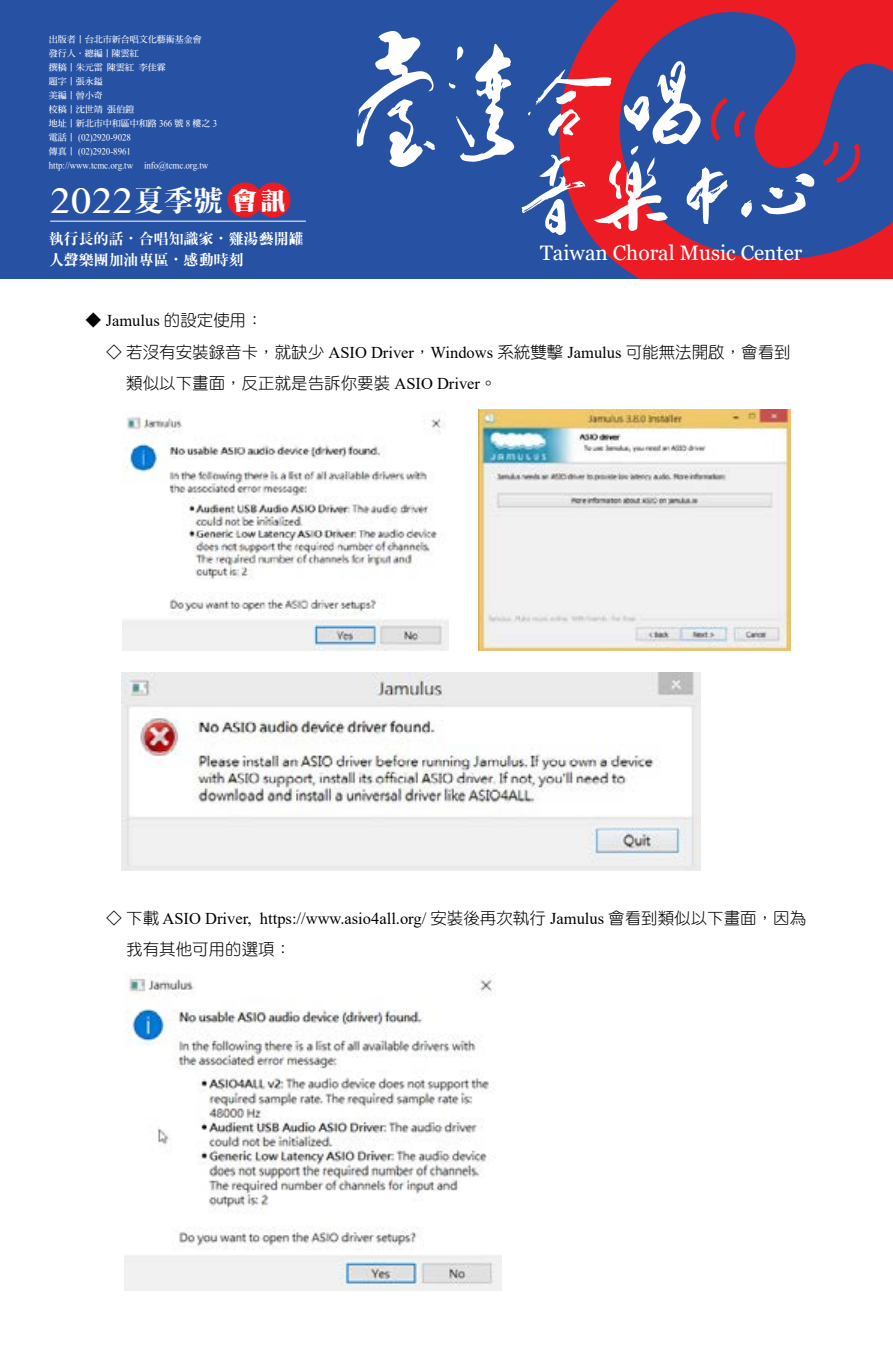
<style>
.page{position:relative;width:893px;height:1361px;background:#fff}
.page>*{position:absolute;margin:0;border:0;box-sizing:border-box;transform-origin:0 0}
.t1{font:36px "Gurmukhi MN";color:#fff}
.t2{font:24.75px "DF Ming W14 WINP BF";color:#fff}
.t3{font:20.85px "Georgia";color:#fff}
.t4{font:16.5px "DF Yuan Std W3";color:#000}
.t5{font:16.5px "Times New Roman";color:#000}
.t6{font:15px/20.7px "DF Ming XB WIN BF";color:#fff}
.t7{font:9px/14px "DF Ming Bd HKP BF";color:#fff}
.s1{font-family:"DF Ming XB WIN BF";font-size:30px}
.s2{font-family:"Times New Roman"}
.s3{font-family:"DF Yuan Std W3"}
</style>
<div class="page">
<div style="left:0;top:0;width:893px;height:279px;background:#2752a4"></div>
<svg style="left:574px;top:0;width:319px;height:279px;fill:#ed1b23"></svg>
<svg style="left:823px;top:141px;width:38px;height:42px"></svg>
<svg style="left:761px;top:173px;width:54px;height:41px"></svg>
<svg style="left:357px;top:31px;width:78px;height:136px"></svg>
<svg style="left:521px;top:60px;width:231px;height:175px"></svg>
<svg style="left:449px;top:44px;width:65px;height:118px"></svg>
<hr style="left:50px;top:221px;width:256px;height:1px;background:#fff">
<div style="left:227px;top:182px;width:35px;height:35px;background:#ed1b23;border-radius:50%"></div>
<div style="left:256px;top:182px;width:34px;height:35px;background:#ed1b23;border-radius:50%"></div>
<img style="left:123px;top:413px;width:326px;height:237px">
<img style="left:479px;top:409px;width:312px;height:242px">
<img style="left:121px;top:672px;width:580px;height:198px">
<img style="left:124px;top:973px;width:378px;height:317px">
<p class="t7" style="left:49px;top:33px;width:170px">出版者〡台北市新合唱文化藝術基金會<br>發行人．總編〡陳雲紅<br>撰稿〡朱元雷 陳雲紅 李佳霖<br>題字〡張永鎰<br>美編〡曾小奇<br>校稿〡沈世靖 張伯鎧<br>地址〡新北市中和區中和路 366 號 8 樓之 3電話〡 (02)2920-9028<br>傳真〡 (02)2920-8961 http://www.tcmc.org.tw info@tcmc.org.tw</p>
<h1 class="t1" style="left:50px;top:180px;width:175px">2022<span class="s1">夏季號</span></h1>
<h2 class="t2" style="left:232px;top:188px;width:55px">會訊</h2>
<h3 class="t6" style="left:49px;top:228px;width:257px">執行長的話．合唱知識家．雞湯藝開罐人聲樂團加油專區．感動時刻</h3>
<h3 class="t3" style="left:540px;top:240px;width:264px">Taiwan Choral Music Center</h3>
<h3 class="t4" style="left:85px;top:311px;width:179px">◆ <span class="s2">Jamulus</span> 的設定使用：</h3>
<h3 class="t4" style="left:106px;top:343px;width:686px">◇ 若沒有安裝錄音卡，就缺少 <span class="s2">ASIO Driver</span>，<span class="s2">Windows</span> 系統雙擊 <span class="s2">Jamulus</span> 可能無法開啟，會看到</h3>
<h3 class="t4" style="left:126px;top:374px;width:372px">類似以下畫面，反正就是告訴你要裝 <span class="s2">ASIO Driver</span>。</h3>
<h3 class="t5" style="left:106px;top:907px;width:702px"><span class="s3">◇ 下載</span> ASIO Driver, https://www.asio4all.org/ <span class="s3">安裝後再次執行</span> Jamulus <span class="s3">會看到類似以下畫面，因為</span></h3>
<h3 class="t4" style="left:126px;top:940px;width:166px">我有其他可用的選項：</h3>
</div>
